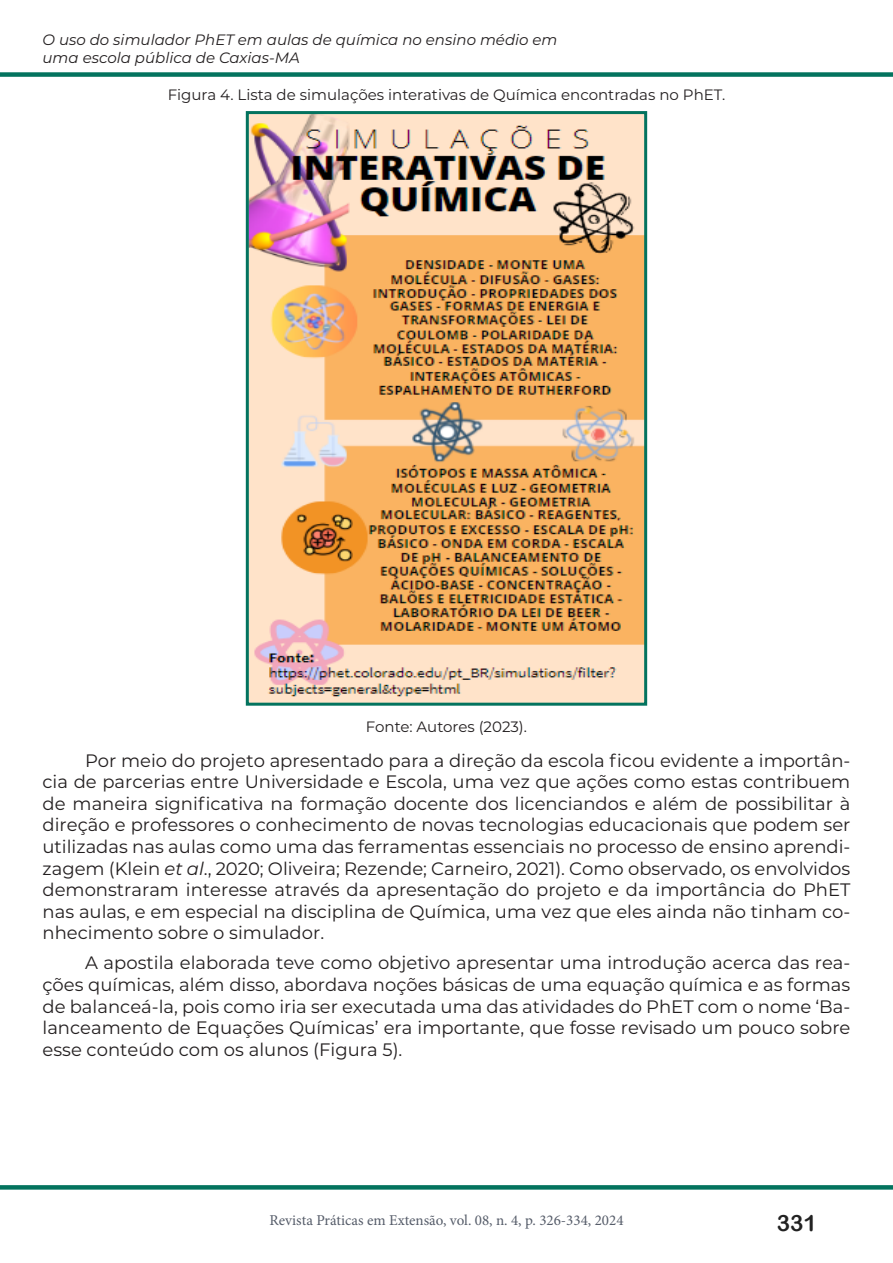
<style>
.page{position:relative;width:893px;height:1263px;background:#fff}
.page>*{position:absolute;margin:0;border:0;box-sizing:border-box;transform-origin:0 0}
.t1{font:22.5px "Arial Rounded MT Bold";color:#222}
.t2{font:18px/21.6px "Montserrat";color:#231f20;text-align:justify}
.t3{font:15px "Montserrat";color:#231f20}
.t4{font:italic 15px/18px "Montserrat";color:#231f20}
.t5{font:15px "Minion Pro";color:#555c69}
.s1{font-style:italic}
</style>
<div class="page">
<div style="left:0;top:72px;width:893px;height:5px;background:#03735e"></div>
<svg style="left:0;top:1185px;width:893px;height:4px;background:#0b7763"></svg>
<img style="left:250px;top:115px;width:393px;height:587px">
<div style="left:246px;top:111px;width:401px;height:595px;border:3px solid #03735e"></div>
<p class="t4" style="left:43px;top:30px;width:516px">O uso do simulador PhET em aulas de química no ensino médio em uma escola pública de Caxias-MA</p>
<p class="t3" style="left:168px;top:84px;width:559px">Figura 4. Lista de simulações interativas de Química encontradas no PhET.</p>
<p class="t3" style="left:366px;top:716px;width:163px">Fonte: Autores (2023).</p>
<p class="t2" style="left:43px;top:749px;width:809px;text-indent:43px">Por meio do projeto apresentado para a direção da escola ficou evidente a importân&shy;cia de parcerias entre Universidade e Escola, uma vez que ações como estas contribuem de maneira significativa na formação docente dos licenciandos e além de possibilitar à direção e professores o conhecimento de novas tecnologias educacionais que podem ser utilizadas nas aulas como uma das ferramentas essenciais no processo de ensino aprendi&shy;zagem (Klein <span class="s1">et al</span>., 2020; Oliveira; Rezende; Carneiro, 2021). Como observado, os envolvidos demonstraram interesse através da apresentação do projeto e da importância do PhET nas aulas, e em especial na disciplina de Química, uma vez que eles ainda não tinham co&shy;nhecimento sobre o simulador.</p>
<p class="t2" style="left:43px;top:952px;width:809px;text-indent:43px">A apostila elaborada teve como objetivo apresentar uma introdução acerca das rea&shy;ções químicas, além disso, abordava noções básicas de uma equação química e as formas de balanceá-la, pois como iria ser executada uma das atividades do PhET com o nome ‘Ba&shy;lanceamento de Equações Químicas’ era importante, que fosse revisado um pouco sobre esse conteúdo com os alunos (Figura 5).</p>
<p class="t5" style="left:269px;top:1210px;width:356px">Revista Práticas em Extensão, vol. 08, n. 4, p. 326-334, 2024</p>
<p class="t1" style="left:777px;top:1209px;width:42px">331</p>
</div>
